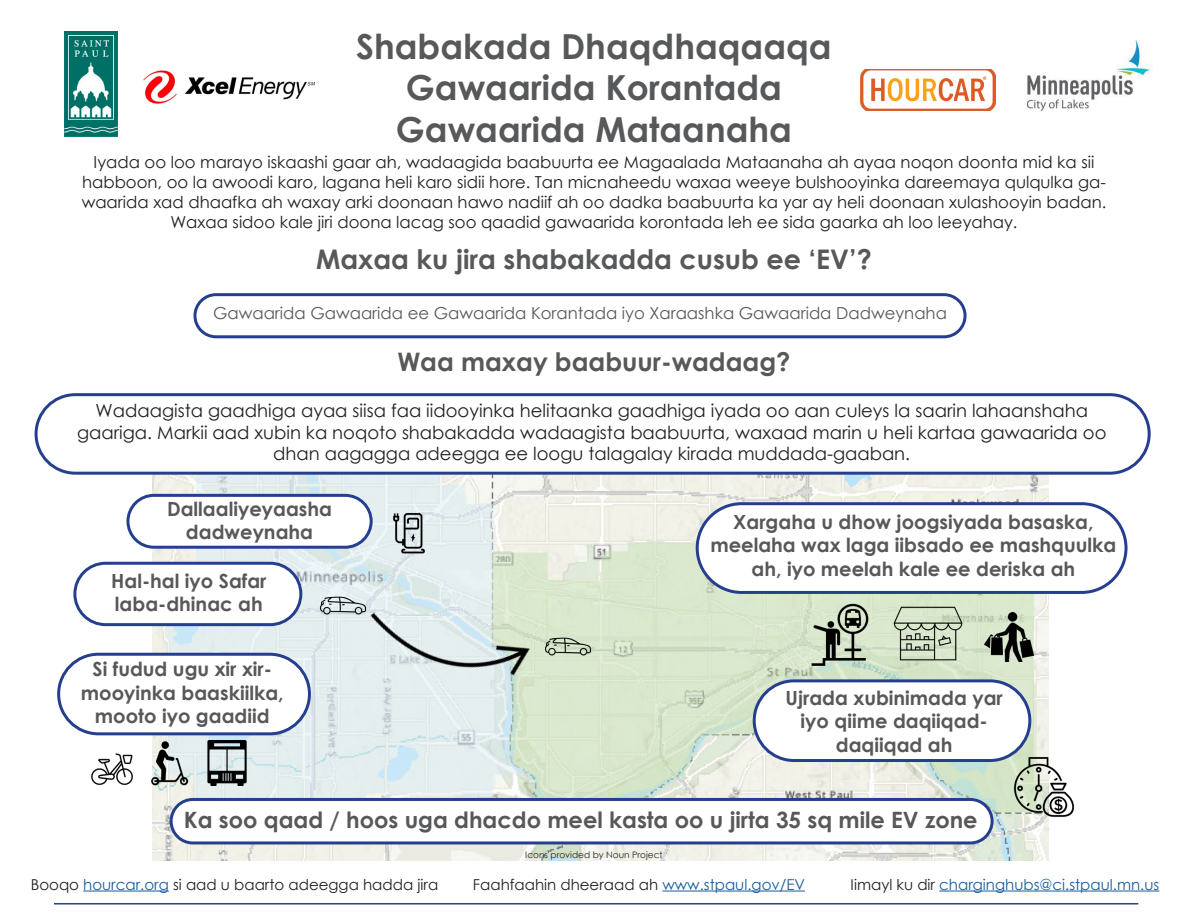
<style>
.page{position:relative;width:1188px;height:918px;background:#fff}
.page>*{position:absolute;margin:0;border:0;box-sizing:border-box;transform-origin:0 0}
.t1{font:700 34.5px/41.4px "Century Gothic";color:#57585a;text-align:center}
.t2{font:700 27px "Century Gothic";color:#57585a}
.t3{font:700 25.5px "Century Gothic";color:#57585a}
.t4{font:700 22.5px "Century Gothic";color:#57585a}
.t5{font:700 19.5px/23.4px "Century Gothic";color:#57585a;text-align:center}
.t6{font:18px/21.6px "Century Gothic";color:#231f20;text-align:center}
.t7{font:16.5px/19.8px "Century Gothic";color:#231f20;text-align:center}
.t8{font:16.5px "Century Gothic";color:#57585a}
.t9{font:15px "Century Gothic";color:#231f20}
.t10{font:15px "Century Gothic";color:#175d9e}
.t11{font:9px "Century Gothic";color:#231f20}
.s1{color:#175d9e}
.s2{color:#231f20}
</style>
<div class="page">
<img style="left:152px;top:475px;width:896px;height:386px">
<img style="left:64px;top:31px;width:53px;height:105px">
<img style="left:861px;top:69px;width:135px;height:41px">
<img style="left:1026px;top:40px;width:127px;height:71px">
<img style="left:143px;top:70px;width:172px;height:34px">
<div style="left:171px;top:799px;width:821px;height:44px;background:#fff;border-radius:22px"></div>
<div style="left:170px;top:798px;width:824px;height:46px;border:3px solid #253f8e;border-radius:22px"></div>
<div style="left:697px;top:504px;width:429px;height:88px;background:#fff;border-radius:44px"></div>
<div style="left:696px;top:502px;width:432px;height:92px;border:3px solid #253f8e;border-radius:44px"></div>
<div style="left:59px;top:654px;width:250px;height:80px;background:#fff;border-radius:40px"></div>
<div style="left:57px;top:653px;width:254px;height:82px;border:3px solid #253f8e;border-radius:40px"></div>
<div style="left:193px;top:293px;width:774px;height:45px;border:3px solid #253f8e;border-radius:21px"></div>
<img style="left:1009px;top:756px;width:66px;height:62px">
<img style="left:577px;top:626px;width:21px;height:38px">
<img style="left:313px;top:585px;width:6px;height:38px">
<img style="left:151px;top:741px;width:45px;height:45px">
<img style="left:201px;top:741px;width:52px;height:45px">
<img style="left:91px;top:753px;width:42px;height:33px">
<img style="left:979px;top:612px;width:59px;height:50px">
<img style="left:319px;top:518px;width:258px;height:235px">
<img style="left:889px;top:600px;width:79px;height:64px">
<hr style="left:83px;top:891px;width:86px;height:1px;background:#175d9e">
<hr style="left:662px;top:891px;width:143px;height:1px;background:#175d9e">
<hr style="left:939px;top:891px;width:220px;height:1px;background:#175d9e">
<div style="left:35px;top:393px;width:1116px;height:82px;border:3px solid #253f8e;border-radius:39px"></div>
<hr style="left:54px;top:903px;width:1084px;height:2px;background:#253f8e">
<img style="left:804px;top:603px;width:73px;height:62px">
<div style="left:128px;top:495px;width:243px;height:52px;background:#fff;border-radius:26px"></div>
<div style="left:126px;top:494px;width:247px;height:55px;border:3px solid #253f8e;border-radius:26px"></div>
<img style="left:383px;top:511px;width:52px;height:45px">
<div style="left:754px;top:681px;width:276px;height:80px;background:#fff;border-radius:40px"></div>
<div style="left:753px;top:679px;width:278px;height:83px;border:3px solid #253f8e;border-radius:40px"></div>
<div style="left:75px;top:563px;width:226px;height:62px;background:#fff;border-radius:31px"></div>
<div style="left:73px;top:562px;width:229px;height:64px;border:3px solid #253f8e;border-radius:31px"></div>
<p class="t1" style="left:356px;top:24px;width:477px">Shabakada Dhaqdhaqaaqa<br>Gawaarida Korantada</p>
<p class="t1" style="left:396px;top:107px;width:398px">Gawaarida Mataanaha</p>
<p class="t7" style="left:82px;top:152px;width:1026px">Iyada oo loo marayo iskaashi gaar ah, wadaagida baabuurta ee Magaalada Mataanaha ah ayaa noqon doonta mid ka sii habboon, oo la awoodi karo, lagana heli karo sidii hore. Tan micnaheedu waxaa weeye bulshooyinka dareemaya qulqulka ga&shy;waarida xad dhaafka ah waxay arki doonaan hawo nadiif ah oo dadka baabuurta ka yar ay heli doonaan xulashooyin badan.<br>Waxaa sidoo kale jiri doona lacag soo qaadid gawaarida korontada leh ee sida gaarka ah loo leeyahay.</p>
<p class="t2" style="left:316px;top:238px;width:557px">Maxaa ku jira shabakadda cusub ee ‘EV’?</p>
<p class="t8" style="left:213px;top:302px;width:735px">Gawaarida Gawaarida ee Gawaarida Korantada iyo Xaraashka Gawaarida Dadweynaha</p>
<p class="t3" style="left:397px;top:342px;width:395px">Waa maxay baabuur-wadaag?</p>
<p class="t6" style="left:77px;top:400px;width:1031px">Wadaagista gaadhiga ayaa siisa faa iidooyinka helitaanka gaadhiga iyada oo aan culeys la saarin lahaanshaha gaariga. Markii aad xubin ka noqoto shabakadda wadaagista baabuurta, waxaad marin u heli kartaa gawaarida oo dhan aagagga adeegga ee loogu talagalay kirada muddada-gaaban.</p>
<p class="t5" style="left:167px;top:496px;width:166px">Dallaaliyeyaasha dadweynaha</p>
<p class="t5" style="left:111px;top:568px;width:157px;text-align:left">Hal-hal iyo Safar laba-dhinac ah</p>
<p class="t5" style="left:81px;top:657px;width:204px">Si fudud ugu xir xir&shy;mooyinka baaskiilka, mooto iyo gaadiid</p>
<p class="t5" style="left:710px;top:509px;width:407px">Xargaha u dhow joogsiyada basaska, meelaha wax laga iibsado ee mashquulka ah, iyo meelah kale ee deriska ah</p>
<p class="t5" style="left:786px;top:685px;width:219px">Ujrada xubinimada yar iyo qiime daqiiqad&shy;daqiiqad ah</p>
<p class="t4" style="left:184px;top:803px;width:795px">Ka soo qaad / hoos uga dhacdo meel kasta oo u jirta 35 sq mile EV zone</p>
<p class="t11" style="left:525px;top:848px;width:139px">Icons provided by Noun Project</p>
<p class="t9" style="left:31px;top:874px;width:409px">Booqo <span class="s1">hourcar.org</span> si aad u baarto adeegga hadda jira</p>
<p class="t9" style="left:473px;top:874px;width:334px">Faahfaahin dheeraad ah <span class="s1">www.stpaul.gov/EV</span></p>
<p class="t10" style="left:851px;top:874px;width:310px"><span class="s2">Iimayl ku dir</span> charginghubs@ci.stpaul.mn.us</p>
</div>
